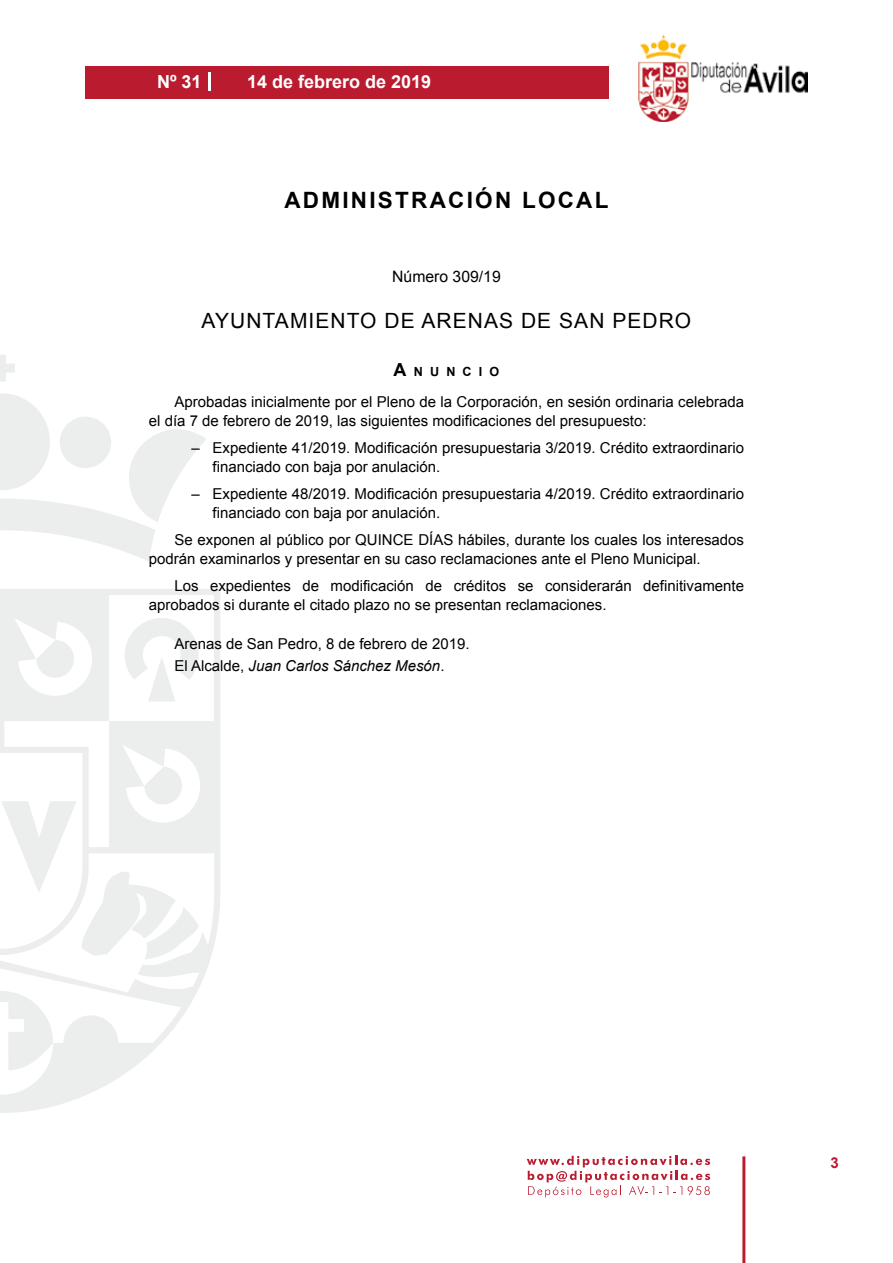
<style>
.page{position:relative;width:893px;height:1263px;background:#fff}
.page>*{position:absolute;margin:0;border:0;box-sizing:border-box;transform-origin:0 0}
.t1{font:700 22.5px "Arial";letter-spacing:.1em;color:#000}
.t2{font:21px "Arial";letter-spacing:.05em;color:#000}
.t3{font:700 18px "Arial";color:#fff}
.t4{font:15.75px "Arial";color:#000}
.t5{font:15px/18.8px "Arial";color:#000}
.t6{font:700 15px "Arial";color:#ba1b2f}
.t7{font:700 12.6px "Arial";letter-spacing:.57em;color:#000}
.s1{font-size:18px}
.s2{font-style:italic}
</style>
<div class="page">
<svg style="left:527px;top:1156px;width:183px;height:41px"></svg>
<div style="left:85px;top:66px;width:523px;height:33px;background:#ba1b2f"></div>
<img style="left:638px;top:36px;width:170px;height:86px">
<hr style="left:742px;top:1156px;width:3px;height:107px;background:#ba1b2f">
<svg style="left:208px;top:72px;width:2px;height:18px"></svg>
<svg style="left:0;top:355px;width:15px;height:27px"></svg>
<svg style="left:0;top:393px;width:206px;height:168px"></svg>
<svg style="left:0;top:589px;width:220px;height:524px"></svg>
<svg style="left:36px;top:640px;width:40px;height:40px"></svg>
<svg style="left:125px;top:618px;width:74px;height:83px"></svg>
<svg style="left:0;top:991px;width:53px;height:79px"></svg>
<svg style="left:1px;top:767px;width:198px;height:192px"></svg>
<p class="t3" style="left:157px;top:69px;width:46px">Nº 31</p>
<p class="t3" style="left:247px;top:69px;width:186px">14 de febrero de 2019</p>
<h1 class="t1" style="left:284px;top:185px;width:325px">ADMINISTRACIÓN LOCAL</h1>
<p class="t4" style="left:392px;top:266px;width:110px">Número 309/19</p>
<h2 class="t2" style="left:202px;top:307px;width:491px">AYUNTAMIENTO DE ARENAS DE SAN PEDRO</h2>
<p class="t7" style="left:394px;top:363px;width:107px"><span class="s1">A</span>NUNCIO</p>
<p class="t5" style="left:149px;top:392px;width:597px;text-indent:26px">Aprobadas inicialmente por el Pleno de la Corporación, en sesión ordinaria celebrada el día 7 de febrero de 2019, las siguientes modificaciones del presupuesto:</p>
<p class="t5" style="left:213px;top:438px;width:533px;text-indent:-21px">– Expediente 41/2019. Modificación presupuestaria 3/2019. Crédito extraordinario financiado con baja por anulación.</p>
<p class="t5" style="left:213px;top:485px;width:533px;text-indent:-21px">– Expediente 48/2019. Modificación presupuestaria 4/2019. Crédito extraordinario financiado con baja por anulación.</p>
<p class="t5" style="left:149px;top:531px;width:597px;text-indent:26px">Se exponen al público por QUINCE DÍAS hábiles, durante los cuales los interesados podrán examinarlos y presentar en su caso reclamaciones ante el Pleno Municipal.</p>
<p class="t5" style="left:149px;top:577px;width:597px;text-indent:26px">Los expedientes de modificación de créditos se considerarán definitivamente aprobados si durante el citado plazo no se presentan reclamaciones.</p>
<p class="t5" style="left:174px;top:633px;width:297px;line-height:22.2px">Arenas de San Pedro, 8 de febrero de 2019.<br>El Alcalde, <span class="s2">Juan Carlos Sánchez Mesón</span>.</p>
<p class="t6" style="left:831px;top:1153px;width:10px">3</p>
</div>
